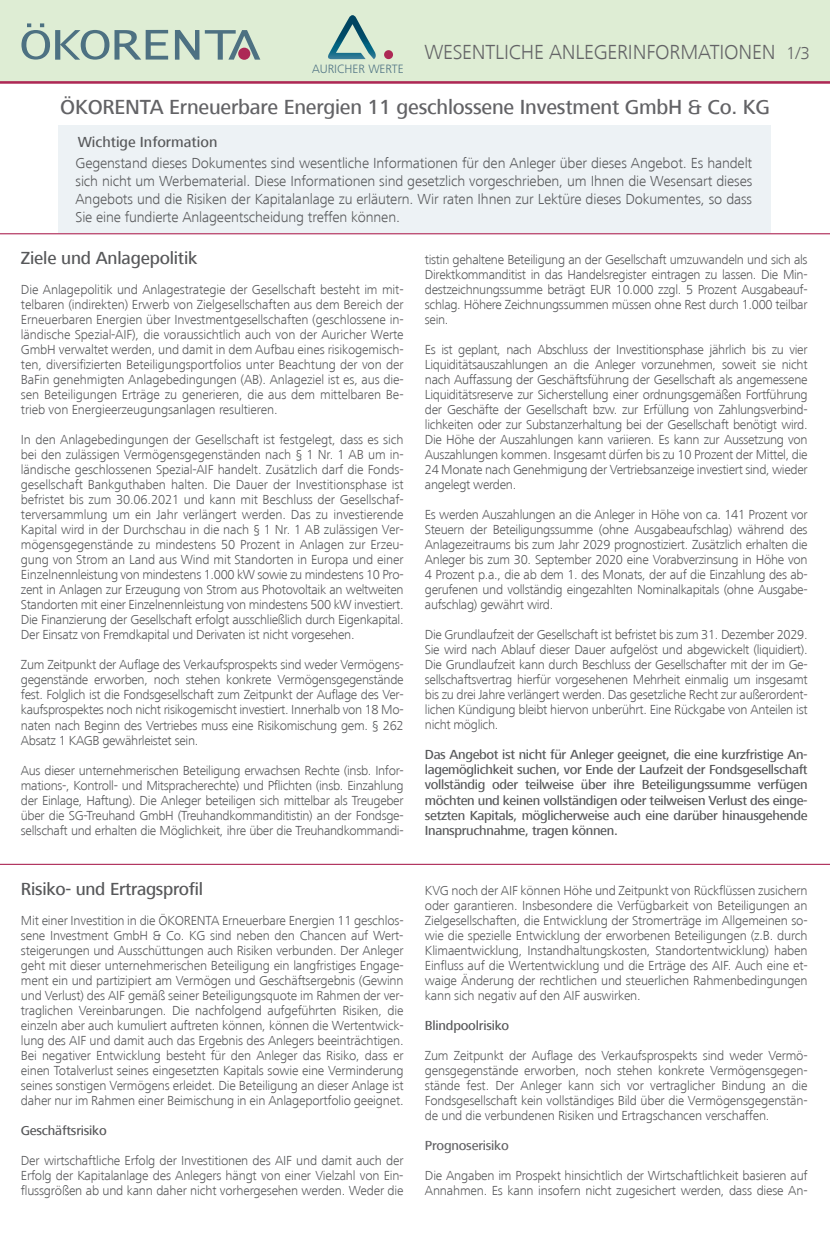
<style>
.page{position:relative;width:830px;height:1234px;background:#fff}
.page>*{position:absolute;margin:0;border:0;box-sizing:border-box;transform-origin:0 0}
.t1{font:500 21px "Frutiger Next LT";letter-spacing:-.01em;color:#636366}
.t2{font:300 21px "Frutiger Next LT";letter-spacing:-.01em;color:#636366}
.t3{font:500 18px "Frutiger Next LT";letter-spacing:-.01em;color:#57585a}
.t4{font:300 15px/18px "Frutiger Next LT";letter-spacing:-.01em;color:#57585a;text-align:justify}
.t5{font:500 15px "Frutiger Next LT";color:#57585a}
.t6{font:300 13.5px/15px "Frutiger Next LT";letter-spacing:-.02em;color:#57585a;text-align:justify}
.t7{font:500 13.5px/15px "Frutiger Next LT";letter-spacing:-.025em;color:#57585a;text-align:justify}
.t8{font:500 13.5px "Frutiger Next LT";letter-spacing:-.015em;color:#636366}
.t9{font:300 12.45px "Frutiger Next LT";color:#4d7182}
.s1{font-size:18px}
</style>
<div class="page">
<div style="left:0;top:0;width:829px;height:82px;background:#deedd4"></div>
<div style="left:58px;top:125px;width:713px;height:108px;background:#edf2f5"></div>
<hr style="left:0;top:863px;width:829px;height:1px;background:#ad2855">
<svg style="left:175px;top:30px;width:24px;height:30px"></svg>
<svg style="left:205px;top:30px;width:55px;height:30px"></svg>
<svg style="left:21px;top:23px;width:147px;height:37px"></svg>
<div style="left:238px;top:48px;width:12px;height:12px;background:#ad2855;border-radius:50%"></div>
<hr style="left:0;top:233px;width:829px;height:1px;background:#ad2855">
<svg style="left:328px;top:15px;width:48px;height:44px"></svg>
<div style="left:384px;top:50px;width:9px;height:9px;background:#ad2855;border-radius:50%"></div>
<svg style="left:0;top:81px;width:829px;height:3px;background:#b6456a"></svg>
<p class="t9" style="left:312px;top:62px;width:93px">AURICHER WERTE</p>
<h1 class="t2" style="left:424px;top:41px;width:387px">WESENTLICHE ANLEGERINFORMATIONEN <span class="s1">1/3</span></h1>
<h1 class="t1" style="left:60px;top:96px;width:710px">ÖKORENTA Erneuerbare Energien 11 geschlossene Investment GmbH &amp; Co. KG</h1>
<p class="t5" style="left:78px;top:134px;width:141px">Wichtige Information</p>
<p class="t4" style="left:75px;top:154px;width:678px">Gegenstand dieses Dokumentes sind wesentliche Informationen für den Anleger über dieses Angebot. Es handelt sich nicht um Werbematerial. Diese Informationen sind gesetzlich vorgeschrieben, um Ihnen die Wesensart dieses Angebots und die Risiken der Kapitalanlage zu erläutern. Wir raten Ihnen zur Lektüre dieses Dokumentes, so dass Sie eine fundierte Anlageentscheidung treffen können.</p>
<h2 class="t3" style="left:21px;top:248px;width:178px">Ziele und Anlagepolitik</h2>
<p class="t6" style="left:21px;top:282px;width:384px">Die Anlagepolitik und Anlagestrategie der Gesellschaft besteht im mit&shy;telbaren (indirekten) Erwerb von Zielgesellschaften aus dem Bereich der Erneuerbaren Energien über Investmentgesellschaften (geschlossene in&shy;ländische Spezial-AIF), die voraussichtlich auch von der Auricher Werte GmbH verwaltet werden, und damit in dem Aufbau eines risikogemisch&shy;ten, diversifizierten Beteiligungsportfolios unter Beachtung der von der BaFin genehmigten Anlagebedingungen (AB). Anlageziel ist es, aus die&shy;sen Beteiligungen Erträge zu generieren, die aus dem mittelbaren Be&shy;trieb von Energieerzeugungsanlagen resultieren.</p>
<p class="t6" style="left:21px;top:432px;width:384px">In den Anlagebedingungen der Gesellschaft ist festgelegt, dass es sich bei den zulässigen Vermögensgegenständen nach § 1 Nr. 1 AB um in&shy;ländische geschlossenen Spezial-AIF handelt. Zusätzlich darf die Fonds&shy;gesellschaft Bankguthaben halten. Die Dauer der Investitionsphase ist befristet bis zum 30.06.2021 und kann mit Beschluss der Gesellschaf&shy;terversammlung um ein Jahr verlängert werden. Das zu investierende Kapital wird in der Durchschau in die nach § 1 Nr. 1 AB zulässigen Ver&shy;mögensgegenstände zu mindestens 50 Prozent in Anlagen zur Erzeu&shy;gung von Strom an Land aus Wind mit Standorten in Europa und einer Einzelnennleistung von mindestens 1.000 kW sowie zu mindestens 10 Pro&shy;zent in Anlagen zur Erzeugung von Strom aus Photovoltaik an weltweiten Standorten mit einer Einzelnennleistung von mindestens 500 kW investiert.<br>Die Finanzierung der Gesellschaft erfolgt ausschließlich durch Eigenkapital.<br>Der Einsatz von Fremdkapital und Derivaten ist nicht vorgesehen.</p>
<p class="t6" style="left:21px;top:657px;width:384px">Zum Zeitpunkt der Auflage des Verkaufsprospekts sind weder Vermögens&shy;gegenstände erworben, noch stehen konkrete Vermögensgegenstände fest. Folglich ist die Fondsgesellschaft zum Zeitpunkt der Auflage des Ver&shy;kaufsprospektes noch nicht risikogemischt investiert. Innerhalb von 18 Mo&shy;naten nach Beginn des Vertriebes muss eine Risikomischung gem. § 262<br>Absatz 1 KAGB gewährleistet sein.</p>
<p class="t6" style="left:21px;top:762px;width:384px">Aus dieser unternehmerischen Beteiligung erwachsen Rechte (insb. Infor&shy;mations-, Kontroll- und Mitspracherechte) und Pflichten (insb. Einzahlung der Einlage, Haftung). Die Anleger beteiligen sich mittelbar als Treugeber über die SG-Treuhand GmbH (Treuhandkommanditistin) an der Fondsge&shy;sellschaft und erhalten die Möglichkeit, ihre über die Treuhandkommandi-</p>
<h2 class="t3" style="left:21px;top:878px;width:183px">Risiko- und Ertragsprofil</h2>
<p class="t6" style="left:21px;top:912px;width:384px">Mit einer Investition in die ÖKORENTA Erneuerbare Energien 11 geschlos&shy;sene Investment GmbH &amp; Co. KG sind neben den Chancen auf Wert&shy;steigerungen und Ausschüttungen auch Risiken verbunden. Der Anleger geht mit dieser unternehmerischen Beteiligung ein langfristiges Engage&shy;ment ein und partizipiert am Vermögen und Geschäftsergebnis (Gewinn und Verlust) des AIF gemäß seiner Beteiligungsquote im Rahmen der ver&shy;traglichen Vereinbarungen. Die nachfolgend aufgeführten Risiken, die einzeln aber auch kumuliert auftreten können, können die Wertentwick&shy;lung des AIF und damit auch das Ergebnis des Anlegers beeinträchtigen.<br>Bei negativer Entwicklung besteht für den Anleger das Risiko, dass er einen Totalverlust seines eingesetzten Kapitals sowie eine Verminderung seines sonstigen Vermögens erleidet. Die Beteiligung an dieser Anlage ist daher nur im Rahmen einer Beimischung in ein Anlageportfolio geeignet.</p>
<p class="t7" style="left:21px;top:1122px;width:87px">Geschäftsrisiko</p>
<p class="t6" style="left:21px;top:1152px;width:384px">Der wirtschaftliche Erfolg der Investitionen des AIF und damit auch der Erfolg der Kapitalanlage des Anlegers hängt von einer Vielzahl von Ein&shy;flussgrößen ab und kann daher nicht vorhergesehen werden. Weder die</p>
<p class="t6" style="left:424px;top:252px;width:384px">tistin gehaltene Beteiligung an der Gesellschaft umzuwandeln und sich als Direktkommanditist in das Handelsregister eintragen zu lassen. Die Min&shy;destzeichnungssumme beträgt EUR 10.000 zzgl. 5 Prozent Ausgabeauf&shy;schlag. Höhere Zeichnungssummen müssen ohne Rest durch 1.000 teilbar sein.</p>
<p class="t6" style="left:424px;top:342px;width:384px">Es ist geplant, nach Abschluss der Investitionsphase jährlich bis zu vier Liquiditätsauszahlungen an die Anleger vorzunehmen, soweit sie nicht nach Auffassung der Geschäftsführung der Gesellschaft als angemessene Liquiditätsreserve zur Sicherstellung einer ordnungsgemäßen Fortführung der Geschäfte der Gesellschaft bzw. zur Erfüllung von Zahlungsverbind&shy;lichkeiten oder zur Substanzerhaltung bei der Gesellschaft benötigt wird.<br>Die Höhe der Auszahlungen kann variieren. Es kann zur Aussetzung von Auszahlungen kommen. Insgesamt dürfen bis zu 10 Prozent der Mittel, die 24 Monate nach Genehmigung der Vertriebsanzeige investiert sind, wieder angelegt werden.</p>
<p class="t6" style="left:424px;top:507px;width:384px">Es werden Auszahlungen an die Anleger in Höhe von ca. 141 Prozent vor Steuern der Beteiligungssumme (ohne Ausgabeaufschlag) während des Anlagezeitraums bis zum Jahr 2029 prognostiziert. Zusätzlich erhalten die Anleger bis zum 30. September 2020 eine Vorabverzinsung in Höhe von 4 Prozent p.a., die ab dem 1. des Monats, der auf die Einzahlung des ab&shy;gerufenen und vollständig eingezahlten Nominalkapitals (ohne Ausgabe&shy;aufschlag) gewährt wird.</p>
<p class="t6" style="left:424px;top:627px;width:384px">Die Grundlaufzeit der Gesellschaft ist befristet bis zum 31. Dezember 2029.<br>Sie wird nach Ablauf dieser Dauer aufgelöst und abgewickelt (liquidiert).<br>Die Grundlaufzeit kann durch Beschluss der Gesellschafter mit der im Ge&shy;sellschaftsvertrag hierfür vorgesehenen Mehrheit einmalig um insgesamt bis zu drei Jahre verlängert werden. Das gesetzliche Recht zur außerordent&shy;lichen Kündigung bleibt hiervon unberührt. Eine Rückgabe von Anteilen ist nicht möglich.</p>
<p class="t7" style="left:424px;top:747px;width:384px">Das Angebot ist nicht für Anleger geeignet, die eine kurzfristige An&shy;lagemöglichkeit suchen, vor Ende der Laufzeit der Fondsgesellschaft vollständig oder teilweise über ihre Beteiligungssumme verfügen möchten und keinen vollständigen oder teilweisen Verlust des einge&shy;setzten Kapitals, möglicherweise auch eine darüber hinausgehende Inanspruchnahme, tragen können.</p>
<p class="t6" style="left:424px;top:882px;width:384px">KVG noch der AIF können Höhe und Zeitpunkt von Rückflüssen zusichern oder garantieren. Insbesondere die Verfügbarkeit von Beteiligungen an Zielgesellschaften, die Entwicklung der Stromerträge im Allgemeinen so&shy;wie die spezielle Entwicklung der erworbenen Beteiligungen (z.B. durch Klimaentwicklung, Instandhaltungskosten, Standortentwicklung) haben Einfluss auf die Wertentwicklung und die Erträge des AIF. Auch eine et&shy;waige Änderung der rechtlichen und steuerlichen Rahmenbedingungen kann sich negativ auf den AIF auswirken.</p>
<p class="t7" style="left:424px;top:1017px;width:86px">Blindpoolrisiko</p>
<p class="t6" style="left:424px;top:1047px;width:384px">Zum Zeitpunkt der Auflage des Verkaufsprospekts sind weder Vermö&shy;gensgegenstände erworben, noch stehen konkrete Vermögensgegen&shy;stände fest. Der Anleger kann sich vor vertraglicher Bindung an die Fondsgesellschaft kein vollständiges Bild über die Vermögensgegenstän&shy;de und die verbundenen Risiken und Ertragschancen verschaffen.</p>
<p class="t8" style="left:424px;top:1137px;width:85px">Prognoserisiko</p>
<p class="t6" style="left:424px;top:1167px;width:384px">Die Angaben im Prospekt hinsichtlich der Wirtschaftlichkeit basieren auf<br>Annahmen. Es kann insofern nicht zugesichert werden, dass diese An-</p>
</div>
